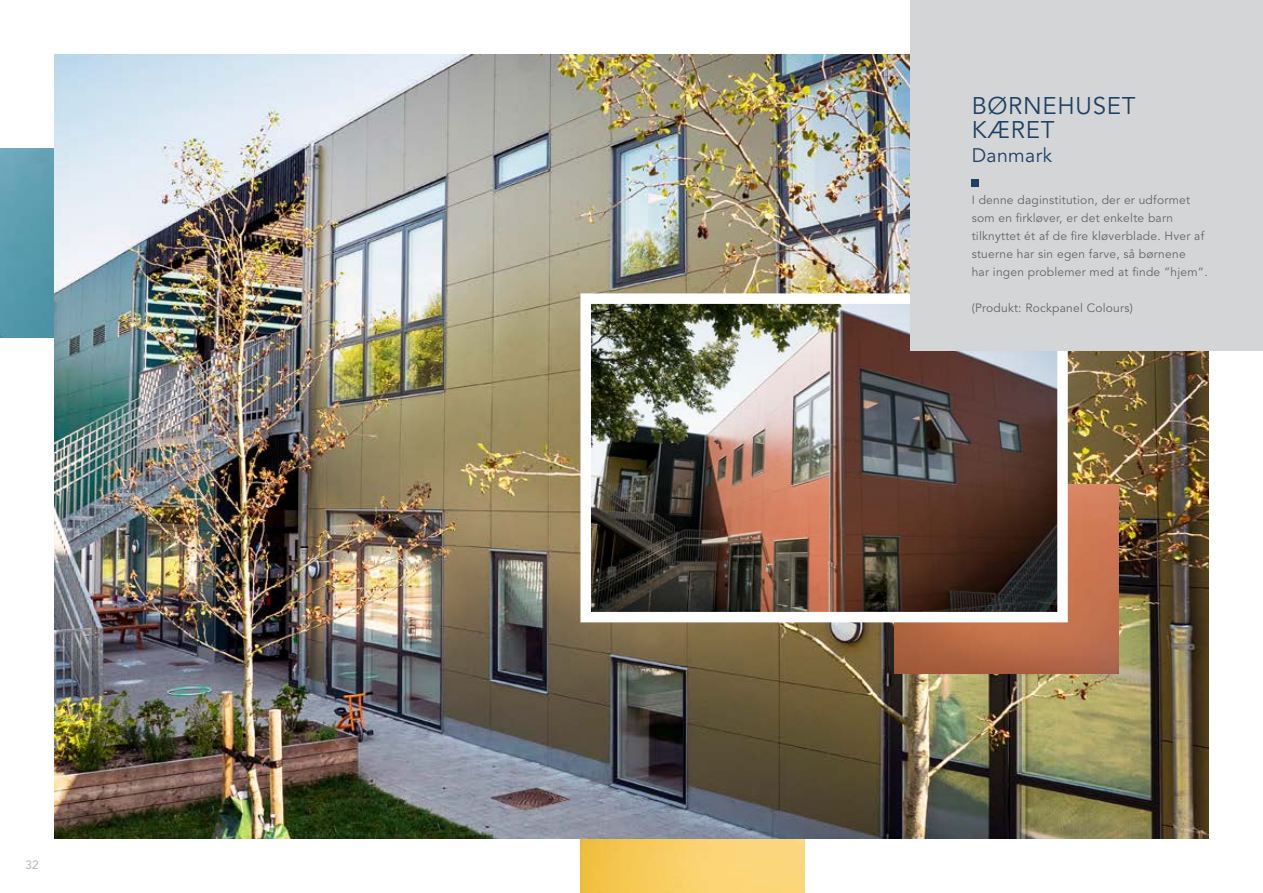
<style>
.page{position:relative;width:1263px;height:893px;background:#fff}
.page>*{position:absolute;margin:0;border:0;box-sizing:border-box;transform-origin:0 0}
.t1{font:24px/24px "Avenir";letter-spacing:.03em;color:#1e4162}
.t2{font:19.5px "Avenir";letter-spacing:.02em;color:#1e4162}
.t3{font:12px/18px "Avenir";letter-spacing:.02em;color:#636466}
.t4{font:12px "Avenir";color:#acaeb1}
</style>
<div class="page">
<img style="left:0;top:149px;width:54px;height:189px">
<img style="left:580px;top:839px;width:224px;height:54px">
<img style="left:54px;top:54px;width:1155px;height:785px">
<img style="left:894px;top:485px;width:224px;height:188px">
<img style="left:591px;top:304px;width:466px;height:307px">
<div style="left:580px;top:293px;width:488px;height:329px;border:10px solid #fff"></div>
<div style="left:910px;top:0;width:353px;height:351px;background:#d4d5d7"></div>
<div style="left:972px;top:179px;width:7px;height:7px;background:#1e4162"></div>
<p class="t4" style="left:26px;top:858px;width:15px">32</p>
<h1 class="t1" style="left:972px;top:95px;width:165px">BØRNEHUSET<br>KÆRET</h1>
<h2 class="t2" style="left:972px;top:144px;width:82px">Danmark</h2>
<p class="t3" style="left:972px;top:191px;width:238px">I denne daginstitution, der er udformet som en firkløver, er det enkelte barn tilknyttet ét af de fire kløverblade. Hver af stuerne har sin egen farve, så børnene<br>har ingen problemer med at finde ”hjem”.</p>
<p class="t3" style="left:972px;top:299px;width:163px">(Produkt: Rockpanel Colours)</p>
</div>
